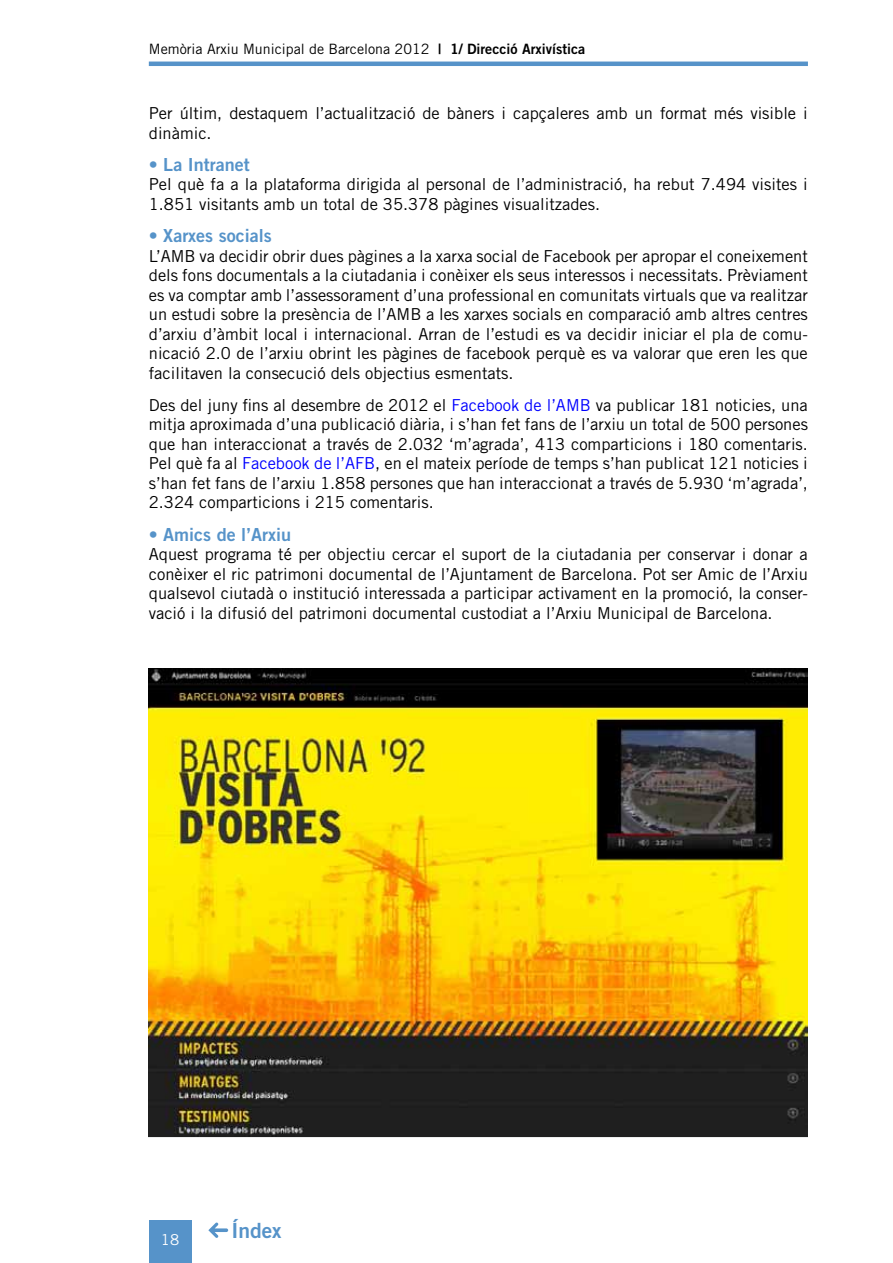
<style>
.page{position:relative;width:893px;height:1263px;background:#fff}
.page>*{position:absolute;margin:0;border:0;box-sizing:border-box;transform-origin:0 0}
.t1{font:21px "Trade Gothic Bold Two";color:#5693c9}
.t2{font:18px "Trade Gothic Bold Two";color:#5693c9}
.t3{font:16.5px/19.5px "Trade Gothic";color:#000;text-align:justify}
.t4{font:15px "Trade Gothic";color:#fff}
.t5{font:14.25px "Trade Gothic";color:#000}
.s1{font-family:"Trade Gothic Bold Two"}
.s2{color:#00f}
</style>
<div class="page">
<div style="left:149px;top:1220px;width:42px;height:43px;background:#5693c9"></div>
<hr style="left:149px;top:62px;width:659px;height:4px;background:#5693c9">
<svg style="left:208px;top:1222px;width:20px;height:16px"></svg>
<img style="left:149px;top:668px;width:659px;height:468px">
<p class="t5" style="left:149px;top:40px;width:438px">Memòria Arxiu Municipal de Barcelona 2012 <span class="s1">| 1/ Direcció Arxivística</span></p>
<p class="t3" style="left:149px;top:103px;width:660px">Per últim, destaquem l’actualització de bàners i capçaleres amb un format més visible i dinàmic.</p>
<p class="t2" style="left:149px;top:153px;width:102px">• La Intranet</p>
<p class="t3" style="left:149px;top:175px;width:661px">Pel què fa a la plataforma dirigida al personal de l’administració, ha rebut 7.494 visites i<br>1.851 visitants amb un total de 35.378 pàgines visualitzades.</p>
<p class="t2" style="left:149px;top:225px;width:124px">• Xarxes socials</p>
<p class="t3" style="left:149px;top:246px;width:661px">L’AMB va decidir obrir dues pàgines a la xarxa social de Facebook per apropar el coneixement dels fons documentals a la ciutadania i conèixer els seus interessos i necessitats. Prèviament es va comptar amb l’assessorament d’una professional en comunitats virtuals que va realitzar un estudi sobre la presència de l’AMB a les xarxes socials en comparació amb altres centres d’arxiu d’àmbit local i internacional. Arran de l’estudi es va decidir iniciar el pla de comu&shy;nicació 2.0 de l’arxiu obrint les pàgines de facebook perquè es va valorar que eren les que facilitaven la consecució dels objectius esmentats.</p>
<p class="t3" style="left:149px;top:395px;width:661px">Des del juny fins al desembre de 2012 el <span class="s2">Facebook de l’AMB</span> va publicar 181 noticies, una mitja aproximada d’una publicació diària, i s’han fet fans de l’arxiu un total de 500 persones que han interaccionat a través de 2.032 ‘m’agrada’, 413 comparticions i 180 comentaris.<br>Pel què fa al <span class="s2">Facebook de l’AFB</span>, en el mateix període de temps s’han publicat 121 noticies i s’han fet fans de l’arxiu 1.858 persones que han interaccionat a través de 5.930 ‘m’agrada’, 2.324 comparticions i 215 comentaris.</p>
<p class="t2" style="left:149px;top:523px;width:144px">• Amics de l’Arxiu</p>
<p class="t3" style="left:149px;top:544px;width:661px">Aquest programa té per objectiu cercar el suport de la ciutadania per conservar i donar a conèixer el ric patrimoni documental de l’Ajuntament de Barcelona. Pot ser Amic de l’Arxiu qualsevol ciutadà o institució interessada a participar activament en la promoció, la conser&shy;vació i la difusió del patrimoni documental custodiat a l’Arxiu Municipal de Barcelona.</p>
<p class="t4" style="left:161px;top:1230px;width:20px">18</p>
<p class="t1" style="left:231px;top:1217px;width:52px">Índex</p>
</div>
